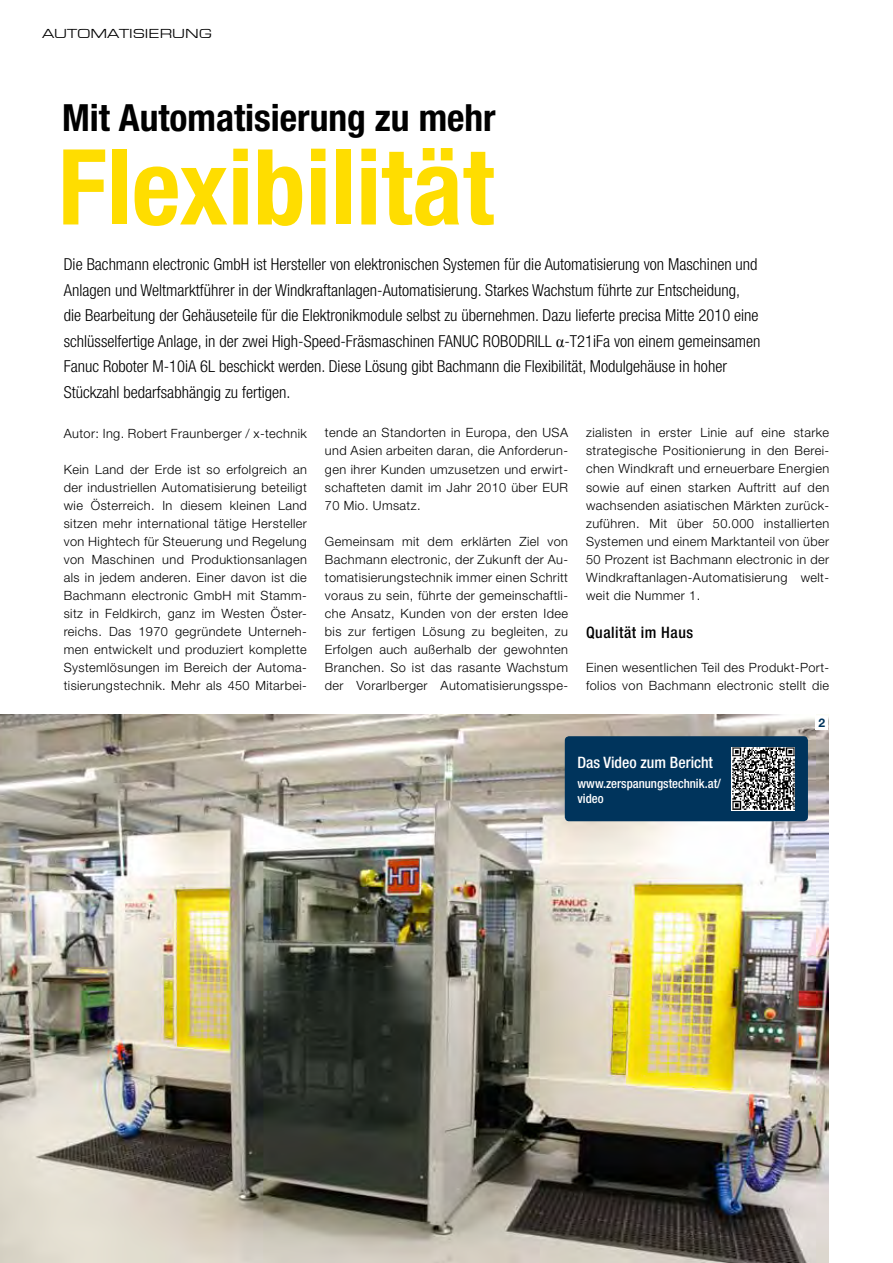
<style>
.page{position:relative;width:893px;height:1263px;background:#fff}
.page>*{position:absolute;margin:0;border:0;box-sizing:border-box;transform-origin:0 0}
.t1{font:700 condensed 105px "Helvetica Neue";color:#fd0}
.t2{font:700 condensed 37.5px "Helvetica Neue";color:#000}
.t3{font:300 condensed 16.5px/25.5px "Helvetica Neue";color:#000}
.t4{font:500 condensed 15.75px "Helvetica Neue";color:#fff}
.t5{font:500 condensed 15.75px "Helvetica Neue";letter-spacing:.03em;color:#000}
.t6{font:13.5px "Eurostile Extended Roman DTC";color:#000}
.t7{font:300 12.75px/18px "Helvetica Neue";letter-spacing:.03em;color:#000;text-align:justify}
.t8{font:500 condensed 12.75px/15.8px "Helvetica Neue";color:#fff}
.t9{font:700 12px "Helvetica Neue";color:#00345c}
.s1{font-family:"Times New Roman";font-weight:400;font-stretch:normal}
</style>
<div class="page">
<img style="left:0;top:715px;width:829px;height:548px">
<div style="left:565px;top:736px;width:243px;height:85px;background:#00345c;border-radius:4px"></div>
<img style="left:731px;top:747px;width:64px;height:64px">
<div style="left:815px;top:716px;width:13px;height:13px;background:#fff"></div>
<p class="t6" style="left:43px;top:26px;width:171px">AUTOMATISIERUNG</p>
<h2 class="t2" style="left:62px;top:95px;width:435px">Mit Automatisierung zu mehr</h2>
<h1 class="t1" style="left:58px;top:124px;width:437px">Flexibilität</h1>
<p class="t3" style="left:64px;top:251px;width:698px">Die Bachmann electronic GmbH ist Hersteller von elektronischen Systemen für die Automatisierung von Maschinen und Anlagen und Weltmarktführer in der Windkraftanlagen-Automatisierung. Starkes Wachstum führte zur Entscheidung, die Bearbeitung der Gehäuseteile für die Elektronikmodule selbst zu übernehmen. Dazu lieferte precisa Mitte 2010 eine schlüsselfertige Anlage, in der zwei High-Speed-Fräsmaschinen FANUC ROBODRILL <span class="s1">α</span>-T21iFa von einem gemeinsamen Fanuc Roboter M-10iA 6L beschickt werden. Diese Lösung gibt Bachmann die Flexibilität, Modulgehäuse in hoher Stückzahl bedarfsabhängig zu fertigen.</p>
<p class="t7" style="left:64px;top:424px;width:245px">Autor: Ing. Robert Fraunberger / x-technik</p>
<p class="t7" style="left:64px;top:460px;width:245px">Kein Land der Erde ist so erfolgreich an der industriellen Automatisierung beteiligt wie Österreich. In diesem kleinen Land sitzen mehr international tätige Hersteller von Hightech für Steuerung und Regelung von Maschinen und Produktionsanlagen als in jedem anderen. Einer davon ist die Bachmann electronic GmbH mit Stamm&shy;sitz in Feldkirch, ganz im Westen Öster&shy;reichs. Das 1970 gegründete Unterneh&shy;men entwickelt und produziert komplette Systemlösungen im Bereich der Automa&shy;tisierungstechnik. Mehr als 450 Mitarbei-</p>
<p class="t7" style="left:325px;top:424px;width:245px">tende an Standorten in Europa, den USA und Asien arbeiten daran, die Anforderun&shy;gen ihrer Kunden umzusetzen und erwirt&shy;schafteten damit im Jahr 2010 über EUR 70 Mio. Umsatz.</p>
<p class="t7" style="left:325px;top:532px;width:245px">Gemeinsam mit dem erklärten Ziel von Bachmann electronic, der Zukunft der Au&shy;tomatisierungstechnik immer einen Schritt voraus zu sein, führte der gemeinschaftli&shy;che Ansatz, Kunden von der ersten Idee bis zur fertigen Lösung zu begleiten, zu Erfolgen auch außerhalb der gewohnten Branchen. So ist das rasante Wachstum der Vorarlberger Automatisierungsspe-</p>
<p class="t7" style="left:586px;top:424px;width:245px">zialisten in erster Linie auf eine starke strategische Positionierung in den Berei&shy;chen Windkraft und erneuerbare Energien sowie auf einen starken Auftritt auf den wachsenden asiatischen Märkten zurück&shy;zuführen. Mit über 50.000 installierten Systemen und einem Marktanteil von über 50 Prozent ist Bachmann electronic in der Windkraftanlagen-Automatisierung welt&shy;weit die Nummer 1.</p>
<p class="t5" style="left:586px;top:622px;width:109px">Qualität im Haus</p>
<p class="t7" style="left:586px;top:658px;width:245px">Einen wesentlichen Teil des Produkt-Port&shy;folios von Bachmann electronic stellt die</p>
<p class="t4" style="left:578px;top:753px;width:137px">Das Video zum Bericht</p>
<p class="t8" style="left:578px;top:775px;width:145px">www.zerspanungstechnik.at/ video</p>
<p class="t9" style="left:818px;top:716px;width:8px">2</p>
</div>
